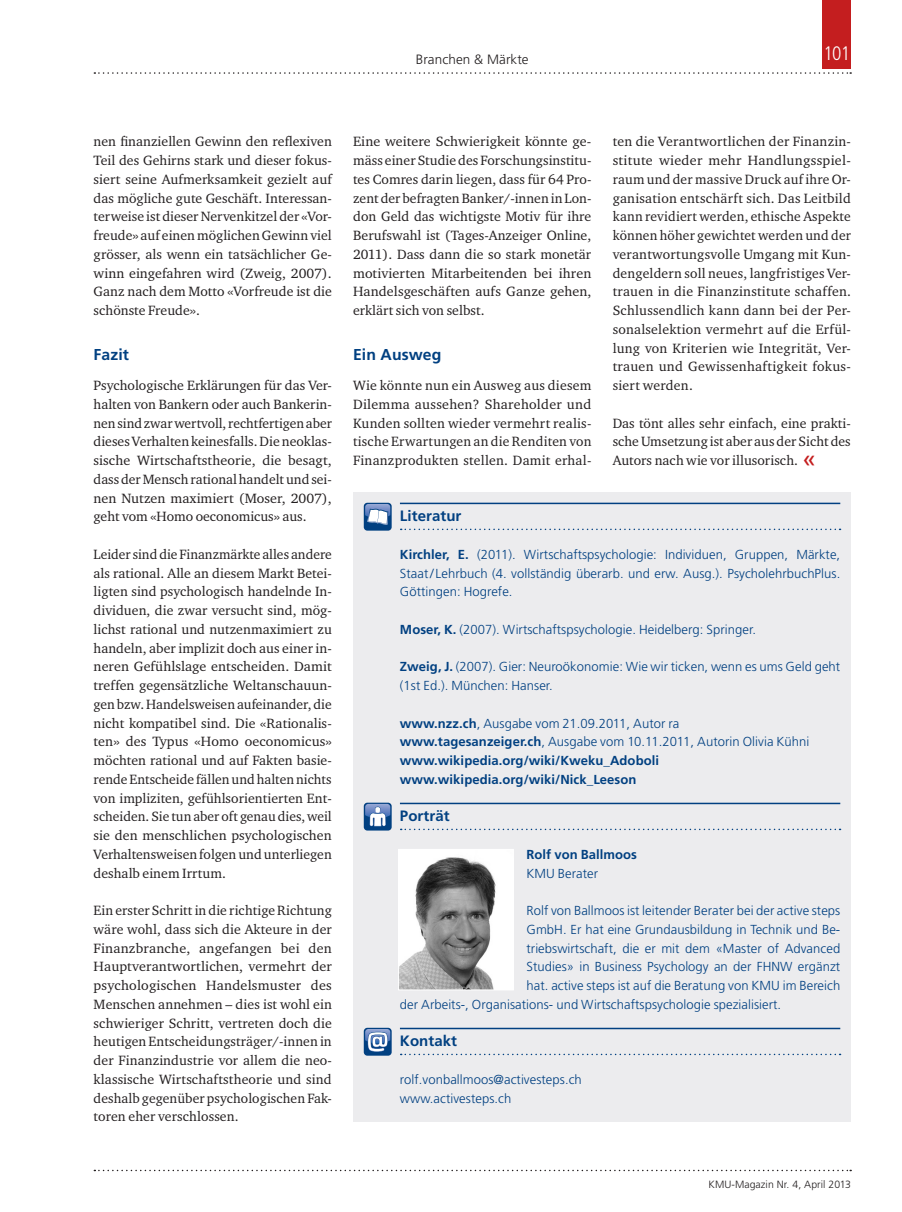
<style>
.page{position:relative;width:902px;height:1212px;background:#fff}
.page>*{position:absolute;margin:0;border:0;box-sizing:border-box;transform-origin:0 0}
.Pagina{font:300 condensed 19.5px "Frutiger LT Std";color:#fff}
.Zwischentitel{font:700 15.75px "Frutiger LT Std";letter-spacing:.005em;color:#014081}
.ServiceBox_Titel{font:700 15px "Frutiger LT Std";letter-spacing:.005em;color:#014081}
.Grundtext{font:13.8px/18.8px "Charter ITC";letter-spacing:.005em;color:#231f20;text-align:justify}
.Kapitel{font:300 13.5px "Frutiger LT Std";letter-spacing:.005em;color:#231f20}
.ServiceBox_Grundtext{font:300 13.05px/18.8px "Frutiger LT Std";letter-spacing:.005em;color:#014081;text-align:justify}
.ServiceBox_Grundtext-2{font:700 13.05px "Frutiger LT Std";letter-spacing:.005em;color:#014081}
.t1{font:300 10.5px "Frutiger LT Std";letter-spacing:.005em;color:#231f20}
.s1{font-family:"Frutiger LT Std";font-size:24px;color:#c41e1f}
.s2{font-weight:700}
</style>
<div class="page">
<svg style="left:94px;top:1170px;width:757px;height:1px"></svg>
<div style="left:822px;top:0;width:28px;height:68px;background:#c41e1f"></div>
<svg style="left:94px;top:72px;width:757px;height:2px"></svg>
<div style="left:353px;top:492px;width:497px;height:629px;background:#ececee"></div>
<hr style="left:400px;top:503px;width:440px;height:1px;background:#014081">
<svg style="left:400px;top:529px;width:440px;height:1px"></svg>
<hr style="left:400px;top:803px;width:440px;height:1px;background:#014081">
<svg style="left:400px;top:829px;width:440px;height:1px"></svg>
<hr style="left:400px;top:1028px;width:440px;height:1px;background:#014081">
<svg style="left:400px;top:1054px;width:440px;height:1px"></svg>
<div style="left:364px;top:803px;width:27px;height:27px;background:#014081;border-radius:4px"></div>
<svg style="left:365px;top:804px;width:25px;height:22px"></svg>
<div style="left:364px;top:503px;width:27px;height:27px;background:#014081;border-radius:4px"></div>
<svg style="left:365px;top:504px;width:25px;height:21px"></svg>
<div style="left:364px;top:1028px;width:27px;height:28px;background:#014081;border-radius:4px"></div>
<svg style="left:365px;top:1029px;width:25px;height:22px"></svg>
<img style="left:400px;top:851px;width:111px;height:137px">
<div style="left:398px;top:849px;width:115px;height:141px;border:1px solid #fff"></div>
<p class="Kapitel" style="left:416px;top:51px;width:114px">Branchen &amp; Märkte</p>
<p class="Pagina" style="left:823px;top:42px;width:28px">101</p>
<p class="Grundtext" style="left:94px;top:132px;width:240px">nen finanziellen Gewinn den reflexiven Teil des Gehirns stark und dieser fokus&shy;siert seine Aufmerksamkeit gezielt auf das mögliche gute Geschäft. Interessan&shy;terweise ist dieser Nervenkitzel der «Vor&shy;freude» auf einen möglichen Gewinn viel grösser, als wenn ein tatsächlicher Ge&shy;winn eingefahren wird (Zweig, 2007).<br>Ganz nach dem Motto «Vorfreude ist die schönste Freude».</p>
<p class="Zwischentitel" style="left:94px;top:345px;width:37px">Fazit</p>
<p class="Grundtext" style="left:94px;top:376px;width:240px">Psychologische Erklärungen für das Ver&shy;halten von Bankern oder auch Bankerin&shy;nen sind zwar wertvoll, rechtfertigen aber dieses Verhalten keinesfalls. Die neoklas&shy;sische Wirtschaftstheorie, die besagt, dass der Mensch rational handelt und sei&shy;nen Nutzen maximiert (Moser, 2007), geht vom «Homo oeconomicus» aus.</p>
<p class="Grundtext" style="left:94px;top:544px;width:240px">Leider sind die Finanzmärkte alles andere als rational. Alle an diesem Markt Betei&shy;ligten sind psychologisch handelnde In&shy;dividuen, die zwar versucht sind, mög&shy;lichst rational und nutzenmaximiert zu handeln, aber implizit doch aus einer in&shy;neren Gefühlslage entscheiden. Damit treffen gegensätzliche Weltanschauun&shy;gen bzw. Handelsweisen aufeinander, die nicht kompatibel sind. Die «Rationalis&shy;ten» des Typus «Homo oeconomicus» möchten rational und auf Fakten basie&shy;rende Entscheide fällen und halten nichts von impliziten, gefühlsorientierten Ent&shy;scheiden. Sie tun aber oft genau dies, weil sie den menschlichen psychologischen Verhaltensweisen folgen und unterliegen deshalb einem Irrtum.</p>
<p class="Grundtext" style="left:94px;top:901px;width:240px">Ein erster Schritt in die richtige Richtung wäre wohl, dass sich die Akteure in der Finanzbranche, angefangen bei den Hauptverantwortlichen, vermehrt der psychologischen Handelsmuster des Menschen annehmen – dies ist wohl ein schwieriger Schritt, vertreten doch die heutigen Entscheidungsträger/-innen in der Finanzindustrie vor allem die neo&shy;klassische Wirtschaftstheorie und sind deshalb gegenüber psychologischen Fak&shy;toren eher verschlossen.</p>
<p class="Grundtext" style="left:353px;top:132px;width:240px">Eine weitere Schwierigkeit könnte ge&shy;mäss einer Studie des Forschungsinstitu&shy;tes Comres darin liegen, dass für 64 Pro&shy;zent der befragten Banker/-innen in Lon&shy;don Geld das wichtigste Motiv für ihre Berufswahl ist (Tages-Anzeiger Online, 2011). Dass dann die so stark monetär motivierten Mitarbeitenden bei ihren Handelsgeschäften aufs Ganze gehen, erklärt sich von selbst.</p>
<p class="Zwischentitel" style="left:353px;top:345px;width:90px">Ein Ausweg</p>
<p class="Grundtext" style="left:353px;top:376px;width:240px">Wie könnte nun ein Ausweg aus diesem Dilemma aussehen? Shareholder und Kunden sollten wieder vermehrt realis&shy;tische Erwartungen an die Renditen von Finanzprodukten stellen. Damit erhal-</p>
<p class="Grundtext" style="left:612px;top:132px;width:240px">ten die Verantwortlichen der Finanzin&shy;stitute wieder mehr Handlungsspiel&shy;raum und der massive Druck auf ihre Or&shy;ganisation entschärft sich. Das Leitbild kann revidiert werden, ethische Aspekte können höher gewichtet werden und der verantwortungsvolle Umgang mit Kun&shy;dengeldern soll neues, langfristiges Ver&shy;trauen in die Finanzinstitute schaffen.<br>Schlussendlich kann dann bei der Per&shy;sonalselektion vermehrt auf die Erfül&shy;lung von Kriterien wie Integrität, Ver&shy;trauen und Gewissenhaftigkeit fokus&shy;siert werden.</p>
<p class="Grundtext" style="left:612px;top:413px;width:240px">Das tönt alles sehr einfach, eine prakti&shy;sche Umsetzung ist aber aus der Sicht des Autors nach wie vor illusorisch. <span class="s1">«</span></p>
<p class="ServiceBox_Titel" style="left:400px;top:507px;width:63px">Literatur</p>
<p class="ServiceBox_Grundtext" style="left:400px;top:545px;width:442px"><span class="s2">Kirchler, E.</span> (2011). Wirtschaftspsychologie: Individuen, Gruppen, Märkte, Staat/ Lehrbuch (4. vollständig überarb. und erw. Ausg.). PsycholehrbuchPlus.<br>Göttingen: Hogrefe.</p>
<p class="ServiceBox_Grundtext" style="left:400px;top:620px;width:357px"><span class="s2">Moser, K.</span> (2007). Wirtschaftspsychologie. Heidelberg: Springer.</p>
<p class="ServiceBox_Grundtext" style="left:400px;top:658px;width:442px"><span class="s2">Zweig, J.</span> (2007). Gier: Neuroökonomie: Wie wir ticken, wenn es ums Geld geht (1st Ed.). München: Hanser.</p>
<p class="ServiceBox_Grundtext" style="left:400px;top:714px;width:281px"><span class="s2">www.nzz.ch</span>, Ausgabe vom 21.09.2011, Autor ra</p>
<p class="ServiceBox_Grundtext" style="left:400px;top:733px;width:411px"><span class="s2">www.tagesanzeiger.ch</span>, Ausgabe vom 10.11.2011, Autorin Olivia Kühni</p>
<p class="ServiceBox_Grundtext-2" style="left:400px;top:753px;width:261px">www.wikipedia.org/wiki/Kweku_Adoboli</p>
<p class="ServiceBox_Grundtext-2" style="left:400px;top:772px;width:238px">www.wikipedia.org/wiki/Nick_Leeson</p>
<p class="ServiceBox_Titel" style="left:400px;top:807px;width:51px">Porträt</p>
<p class="ServiceBox_Grundtext-2" style="left:526px;top:847px;width:112px">Rolf von Ballmoos</p>
<p class="ServiceBox_Grundtext" style="left:526px;top:864px;width:73px">KMU Berater</p>
<p class="ServiceBox_Grundtext" style="left:526px;top:901px;width:315px">Rolf von Ballmoos ist leitender Berater bei der active steps</p>
<p class="ServiceBox_Grundtext" style="left:526px;top:920px;width:315px">GmbH. Er hat eine Grundausbildung in Technik und Be-</p>
<p class="ServiceBox_Grundtext" style="left:526px;top:939px;width:315px">triebswirtschaft, die er mit dem «Master of Advanced</p>
<p class="ServiceBox_Grundtext" style="left:526px;top:958px;width:315px">Studies» in Business Psychology an der FHNW ergänzt</p>
<p class="ServiceBox_Grundtext" style="left:526px;top:976px;width:315px">hat. active steps ist auf die Beratung von KMU im Bereich</p>
<p class="ServiceBox_Grundtext" style="left:400px;top:995px;width:383px">der Arbeits-, Organisations- und Wirtschaftspsychologie spezialisiert.</p>
<p class="ServiceBox_Titel" style="left:400px;top:1032px;width:59px">Kontakt</p>
<p class="ServiceBox_Grundtext" style="left:400px;top:1070px;width:183px">rolf.vonballmoos@activesteps.ch</p>
<p class="ServiceBox_Grundtext" style="left:400px;top:1089px;width:113px">www.activesteps.ch</p>
<p class="t1" style="left:708px;top:1178px;width:144px">KMU-Magazin Nr. 4, April 2013</p>
</div>
